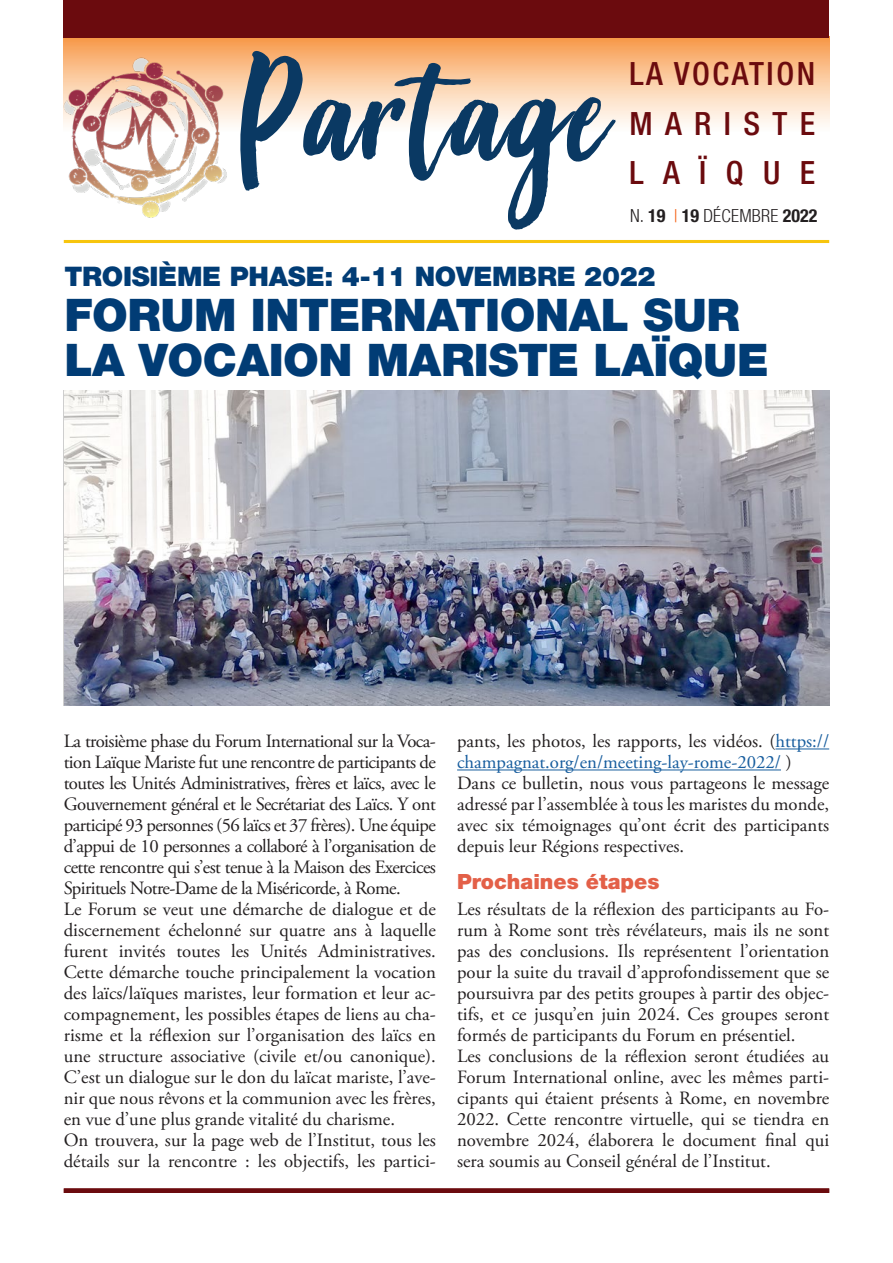
<style>
.page{position:relative;width:893px;height:1263px;background:#fff}
.page>*{position:absolute;margin:0;border:0;box-sizing:border-box;transform-origin:0 0}
.t1{font:165px "Good Vibes";letter-spacing:.03em;color:#0a3963}
.DidacaliaFotos{font:900 45px "Helvetica Neue";letter-spacing:-.01em;color:#013c75}
.t2{font:500 condensed 32.1px/49.5px "Helvetica Neue";letter-spacing:.385em;color:#6b0b0e;text-align:justify}
.DidacaliaFotos-2{font:900 27px "Helvetica Neue";letter-spacing:-.01em;color:#013c75}
.DidacaliaFotos-3{font:900 21px "Helvetica Neue";color:#e36048}
.t3{font:18.75px/21px "Adobe Garamond Pro";color:#231f20;text-align:justify}
.t4{font:18.75px/21px "Adobe Garamond Pro";color:#175d9e}
.t5{font:300 condensed 18px "Helvetica Neue";letter-spacing:.015em;color:#231f20}
.s1{font-weight:700}
.s2{color:#f45706}
.s3{color:#231f20}
</style>
<div class="page">
<svg style="left:64px;top:37px;width:765px;height:88px;background:#f9c89e"></svg>
<div style="left:64px;top:0;width:765px;height:37px;background:#6b0b0e"></div>
<hr style="left:64px;top:240px;width:765px;height:3px;background:#f7c50e">
<img style="left:64px;top:58px;width:168px;height:160px">
<div style="left:64px;top:1188px;width:765px;height:5px;background:#6b0b0e"></div>
<hr style="left:775px;top:748px;width:54px;height:1px;background:#175d9e">
<hr style="left:457px;top:769px;width:324px;height:1px;background:#175d9e">
<img style="left:64px;top:390px;width:765px;height:315px">
<h1 class="t1" style="left:238px;top:35px;width:368px">Partage</h1>
<h3 class="t2" style="left:629px;top:49px;width:187px">LA VOCATION MARISTE LAÏQUE</h3>
<p class="t5" style="left:630px;top:205px;width:189px">N. <span class="s1">19</span> <span class="s2">|</span> <span class="s1">19</span> DÉCEMBRE <span class="s1">2022</span></p>
<p class="DidacaliaFotos-2" style="left:64px;top:260px;width:593px">TROISIÈME PHASE: 4-11 NOVEMBRE 2022</p>
<p class="DidacaliaFotos" style="left:64px;top:288px;width:677px">FORUM INTERNATIONAL SUR</p>
<p class="DidacaliaFotos" style="left:64px;top:333px;width:706px">LA VOCAION MARISTE LAÏQUE</p>
<p class="t3" style="left:64px;top:731px;width:374px">La troisième phase du Forum International sur la Voca&shy;tion Laïque Mariste fut une rencontre de participants de toutes les Unités Administratives, frères et laïcs, avec le Gouvernement général et le Secrétariat des Laïcs. Y ont participé 93 personnes (56 laïcs et 37 frères). Une équipe d’appui de 10 personnes a collaboré à l’organisation de cette rencontre qui s’est tenue à la Maison des Exercices Spirituels Notre-Dame de la Miséricorde, à Rome.</p>
<p class="t3" style="left:64px;top:899px;width:374px">Le Forum se veut une démarche de dialogue et de discernement échelonné sur quatre ans à laquelle furent invités toutes les Unités Administratives.<br>Cette démarche touche principalement la vocation des laïcs/laïques maristes, leur formation et leur ac&shy;compagnement, les possibles étapes de liens au cha&shy;risme et la réflexion sur l’organisation des laïcs en une structure associative (civile et/ou canonique).<br>C’est un dialogue sur le don du laïcat mariste, l’ave&shy;nir que nous rêvons et la communion avec les frères, en vue d’une plus grande vitalité du charisme.</p>
<p class="t3" style="left:64px;top:1130px;width:374px">On trouvera, sur la page web de l’Institut, tous les détails sur la rencontre : les objectifs, les partici-</p>
<p class="t4" style="left:457px;top:731px;width:374px"><span class="s3">pants, les photos, les rapports, les vidéos. (</span>https:// champagnat.org/en/meeting-lay-rome-2022/ <span class="s3">)</span></p>
<p class="t3" style="left:457px;top:773px;width:374px">Dans ce bulletin, nous vous partageons le message adressé par l’assemblée à tous les maristes du monde, avec six témoignages qu’ont écrit des participants depuis leur Régions respectives.</p>
<p class="DidacaliaFotos-3" style="left:457px;top:869px;width:204px">Prochaines étapes</p>
<p class="t3" style="left:457px;top:899px;width:374px">Les résultats de la réflexion des participants au Fo&shy;rum à Rome sont très révélateurs, mais ils ne sont pas des conclusions. Ils représentent l’orientation pour la suite du travail d’approfondissement que se poursuivra par des petits groupes à partir des objec&shy;tifs, et ce jusqu’en juin 2024. Ces groupes seront formés de participants du Forum en présentiel.</p>
<p class="t3" style="left:457px;top:1046px;width:374px">Les conclusions de la réflexion seront étudiées au Forum International online, avec les mêmes parti&shy;cipants qui étaient présents à Rome, en novembre 2022. Cette rencontre virtuelle, qui se tiendra en novembre 2024, élaborera le document final qui sera soumis au Conseil général de l’Institut.</p>
</div>
